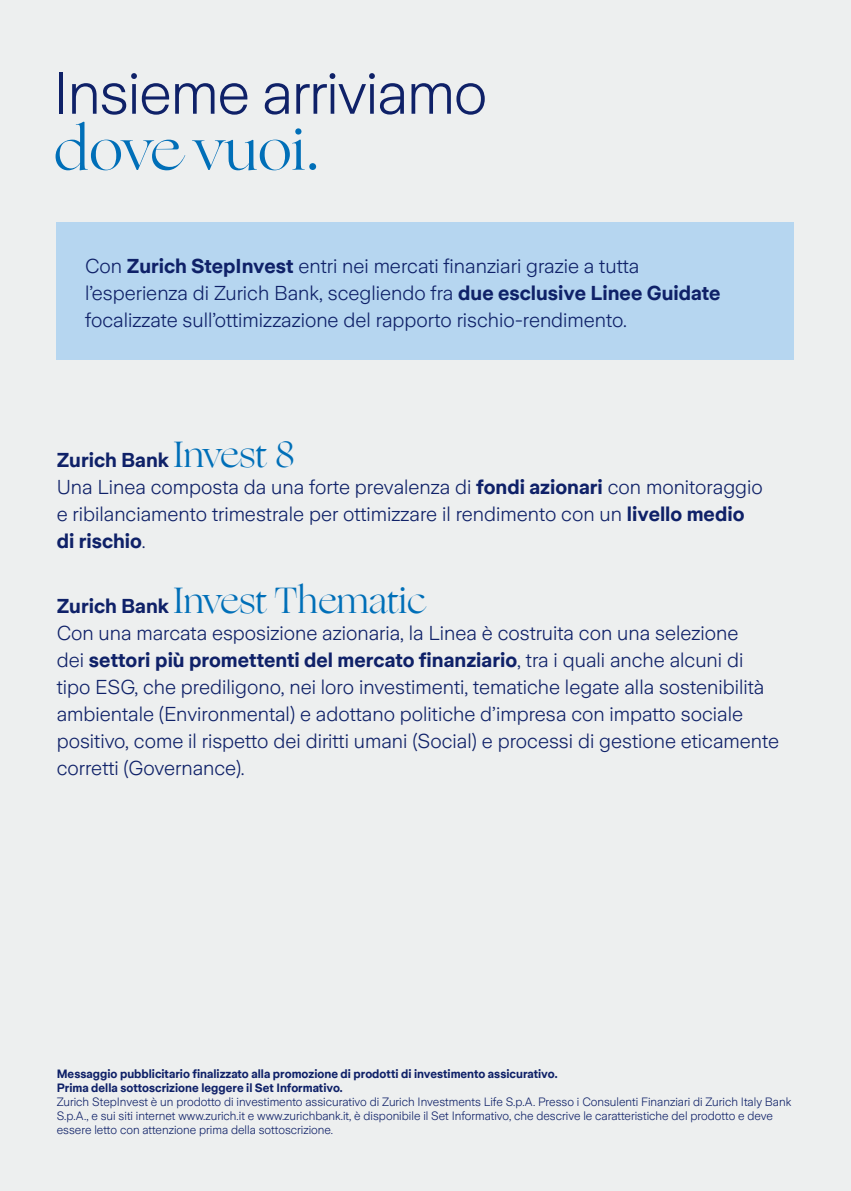
<style>
.page{position:relative;width:851px;height:1191px;background:#fff}
.page>*{position:absolute;margin:0;border:0;box-sizing:border-box;transform-origin:0 0}
.t1{font:300 59px "Zurich Sans";letter-spacing:-.02em;color:#0f2168}
.t2{font:59px "Ogg";color:#006fb8}
.t3{font:36px "Ogg";color:#006fb8}
.t4{font:300 20px/27px "Zurich Sans";color:#0f2168}
.t5{font:300 12px/14px "Zurich Sans";color:#0f2168}
.t6{font:700 12px/14px "Zurich Sans";color:#0f2168}
.s1{font-weight:700}
.s2{font-family:"Ogg";font-weight:400;font-size:36px;color:#006fb8}
.s3{font-family:"Zurich Sans";font-weight:700;font-size:20px;color:#0f2168}
</style>
<div class="page">
<div style="left:0;top:0;width:850px;height:1191px;background:#edefef"></div>
<div style="left:57px;top:222px;width:737px;height:137px;background:#b6d6f0"></div>
<h1 class="t1" style="left:53px;top:61px;width:435px">Insieme arriviamo</h1>
<h1 class="t2" style="left:53px;top:111px;width:268px">dove vuoi.</h1>
<p class="t4" style="left:85px;top:252px;width:636px">Con <span class="s1">Zurich StepInvest</span> entri nei mercati finanziari grazie a tutta l’esperienza di Zurich Bank, scegliendo fra <span class="s1">due esclusive Linee Guidate </span>focalizzate sull’ottimizzazione del rapporto rischio-rendimento.</p>
<p class="t4" style="left:57px;top:446px;width:707px"><span class="s1">Zurich Bank</span> <span class="s2">Invest 8<br></span>Una Linea composta da una forte prevalenza di <span class="s1">fondi azionari</span> con monitoraggio e ribilanciamento trimestrale per ottimizzare il rendimento con un <span class="s1">livello medio di rischio</span>.</p>
<h2 class="t3" style="left:57px;top:576px;width:371px"><span class="s3">Zurich Bank</span> Invest Thematic</h2>
<p class="t4" style="left:57px;top:619px;width:724px">Con una marcata esposizione azionaria, la Linea è costruita con una selezione<br>dei <span class="s1">settori più promettenti del mercato finanziario</span>, tra i quali anche alcuni di tipo ESG, che prediligono, nei loro investimenti, tematiche legate alla sostenibilità ambientale (Environmental) e adottano politiche d’impresa con impatto sociale positivo, come il rispetto dei diritti umani (Social) e processi di gestione eticamente corretti (Governance).</p>
<p class="t6" style="left:57px;top:1067px;width:502px">Messaggio pubblicitario finalizzato alla promozione di prodotti di investimento assicurativo.<br>Prima della sottoscrizione leggere il Set Informativo.</p>
<p class="t5" style="left:57px;top:1095px;width:736px">Zurich StepInvest è un prodotto di investimento assicurativo di Zurich Investments Life S.p.A. Presso i Consulenti Finanziari di Zurich Italy Bank<br>S.p.A., e sui siti internet www.zurich.it e www.zurichbank.it, è disponibile il Set Informativo, che descrive le caratteristiche del prodotto e deve essere letto con attenzione prima della sottoscrizione.</p>
</div>
